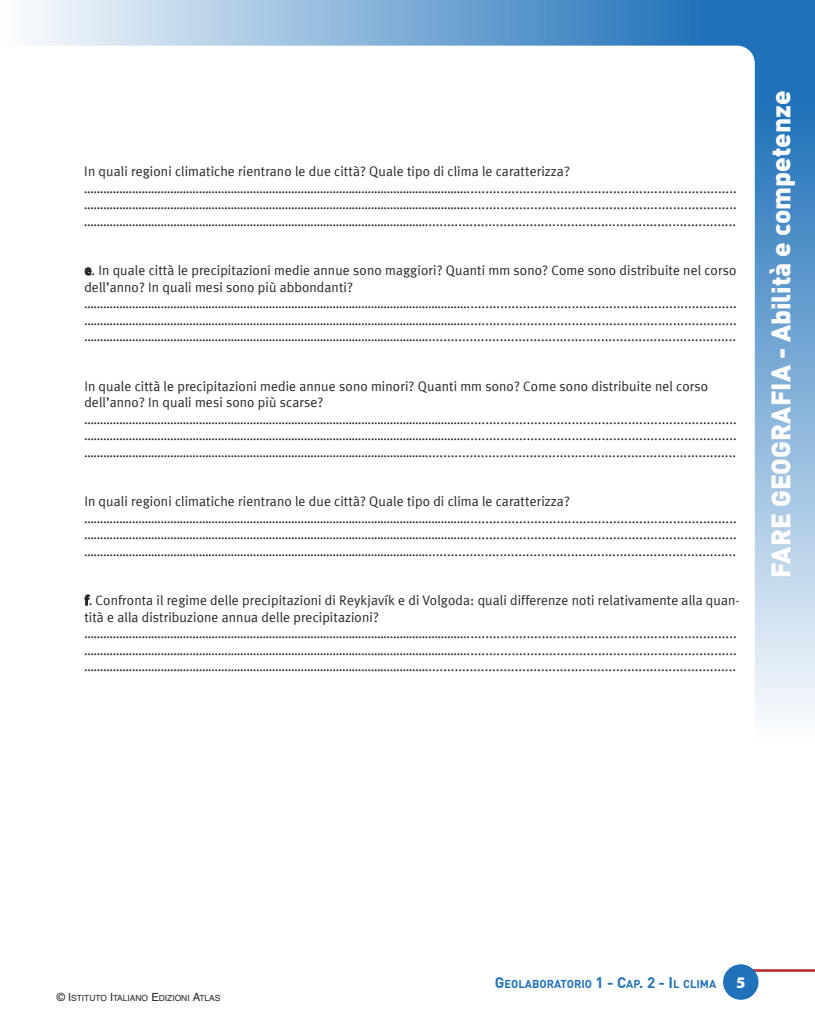
<style>
.page{position:relative;width:815px;height:1028px;background:#fff}
.page>*{position:absolute;margin:0;border:0;box-sizing:border-box;transform-origin:0 0}
.t1{font:900 26.25px "DIN";color:#fff}
.t2{font:900 16.25px "Myriad Pro";color:#fff}
.t3{font:13.75px/16.5px "Meta Plus Normal";letter-spacing:.005em;color:#272627}
.t4{font:700 11.25px "DIN";color:#1f71b9}
.t5{font:8.5px "Helvetica";color:#272627}
.s1{font-family:"Meta Plus";font-weight:700}
.s2{font-size:11.25px}
.s3{font-size:15px}
</style>
<div class="page">
<hr style="left:738px;top:969px;width:77px;height:2px;background:#ba2329">
<div style="left:723px;top:964px;width:35px;height:35px;background:#1f71b9;border-radius:50%"></div>
<div style="left:0;top:0;width:703px;height:99px;background:linear-gradient(to right,#fdfefe,#2071b9)"></div>
<div style="left:703px;top:105px;width:112px;height:637px;background:linear-gradient(to bottom,#1f71b9,#fdfefe)"></div>
<div style="left:703px;top:0;width:112px;height:106px;background:#1f71b9"></div>
<div style="left:0;top:46px;width:755px;height:918px;background:#fff;border-radius:18px"></div>
<p class="t3" style="left:84px;top:164px;width:654px">In quali regioni climatiche rientrano le due città? Quale tipo di clima le caratterizza? …………………………………………………………………………………………………………........................................................................ …………………………………………………………………………………………………………........................................................................ ………………………………………………………………………………………………..................................................................................</p>
<p class="t3" style="left:84px;top:263px;width:654px"><span class="s1">e</span>. In quale città le precipitazioni medie annue sono maggiori? Quanti mm sono? Come sono distribuite nel corso dell’anno? In quali mesi sono più abbondanti? …………………………………………………………………………………………………………........................................................................ …………………………………………………………………………………………………………........................................................................ ………………………………………………………………………………………………..................................................................................</p>
<p class="t3" style="left:84px;top:378px;width:654px">In quale città le precipitazioni medie annue sono minori? Quanti mm sono? Come sono distribuite nel corso dell’anno? In quali mesi sono più scarse? …………………………………………………………………………………………………………........................................................................ …………………………………………………………………………………………………………........................................................................ ………………………………………………………………………………………………..................................................................................</p>
<p class="t3" style="left:84px;top:494px;width:654px">In quali regioni climatiche rientrano le due città? Quale tipo di clima le caratterizza? …………………………………………………………………………………………………………........................................................................ …………………………………………………………………………………………………………........................................................................ ………………………………………………………………………………………………..................................................................................</p>
<p class="t3" style="left:84px;top:593px;width:657px"><span class="s1">f</span>. Confronta il regime delle precipitazioni di Reykjavík e di Volgoda: quali differenze noti relativamente alla quan&shy;tità e alla distribuzione annua delle precipitazioni? …………………………………………………………………………………………………………........................................................................ …………………………………………………………………………………………………………........................................................................ ………………………………………………………………………………………………..................................................................................</p>
<h1 class="t1" style="left:764px;top:303px;width:214px;rotate:-90deg">Far geograFia</h1>
<h1 class="t1" style="left:764px;top:577px;width:489px;rotate:-90deg">Fare geograFia - abilità e competenze</h1>
<p class="t5" style="left:57px;top:994px;width:165px"><span class="s2">© I</span>STITUTO <span class="s2">I</span>TALIANO <span class="s2">E</span>DIZIONI <span class="s2">A</span>TLAS</p>
<p class="t4" style="left:495px;top:976px;width:223px"><span class="s3">G</span>EOLABORATORIO <span class="s3">1 - C</span>AP<span class="s3">. 2 - I</span>L CLIMA</p>
<p class="t2" style="left:736px;top:976px;width:11px">5</p>
</div>
